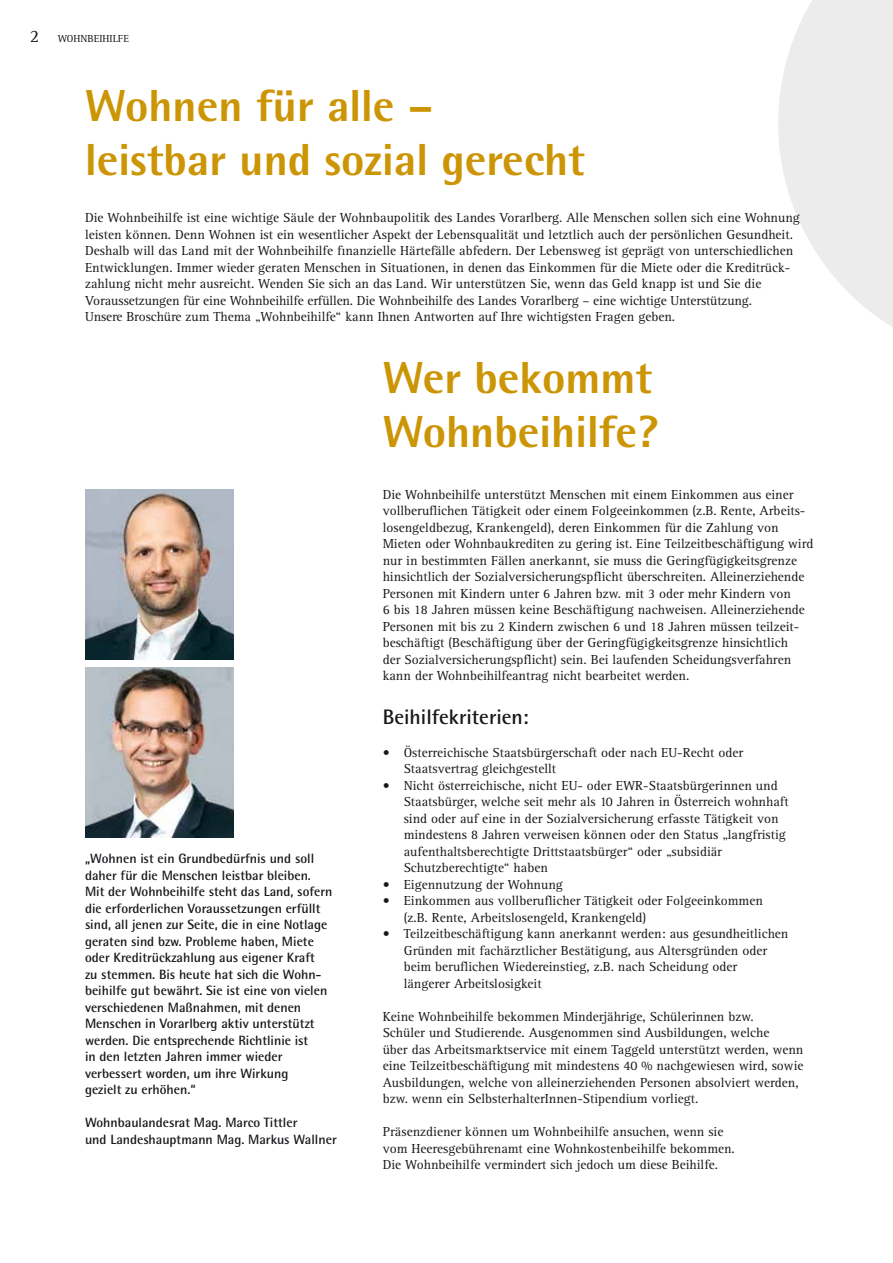
<style>
.page{position:relative;width:893px;height:1263px;background:#fff}
.page>*{position:absolute;margin:0;border:0;box-sizing:border-box;transform-origin:0 0}
.t1{font:800 45px/54px "Rotis Semi Sans";color:#cc9505}
.t2{font:700 21px "Rotis Semi Sans";color:#1a171c}
.t3{font:18px "AT Rotis Serif";color:#1a171c}
.t4{font:13.5px/16.5px "AT Rotis Serif";color:#1a171c}
.t5{font:700 13.5px/16.5px "Rotis Semi Sans";color:#1a171c}
.t6{font:10.5px "AT Rotis Serif";color:#1a171c}
</style>
<div class="page">
<svg style="left:778px;top:0;width:115px;height:327px"></svg>
<img style="left:85px;top:489px;width:149px;height:170px">
<img style="left:85px;top:668px;width:149px;height:170px">
<h3 class="t3" style="left:30px;top:26px;width:11px">2</h3>
<p class="t6" style="left:58px;top:33px;width:73px">WOHNBEIHILFE</p>
<h1 class="t1" style="left:85px;top:78px;width:501px">Wohnen für alle – leistbar und sozial gerecht</h1>
<p class="t4" style="left:85px;top:210px;width:716px">Die Wohnbeihilfe ist eine wichtige Säule der Wohnbaupolitik des Landes Vorarlberg. Alle Menschen sollen sich eine Wohnung leisten können. Denn Wohnen ist ein wesentlicher Aspekt der Lebensqualität und letztlich auch der persönlichen Gesundheit.<br>Deshalb will das Land mit der Wohnbeihilfe finanzielle Härtefälle abfedern. Der Lebensweg ist geprägt von unterschiedlichen Entwicklungen. Immer wieder geraten Menschen in Situationen, in denen das Einkommen für die Miete oder die Kreditrück&shy;zahlung nicht mehr ausreicht. Wenden Sie sich an das Land. Wir unterstützen Sie, wenn das Geld knapp ist und Sie die Voraussetzungen für eine Wohnbeihilfe erfüllen. Die Wohnbeihilfe des Landes Vorarlberg – eine wichtige Unterstützung.<br>Unsere Broschüre zum Thema „Wohnbeihilfe“ kann Ihnen Antworten auf Ihre wichtigsten Fragen geben.</p>
<p class="t5" style="left:85px;top:850px;width:249px">„Wohnen ist ein Grundbedürfnis und soll daher für die Menschen leistbar bleiben.<br>Mit der Wohnbeihilfe steht das Land, sofern die erforderlichen Voraussetzungen erfüllt sind, all jenen zur Seite, die in eine Notlage geraten sind bzw. Probleme haben, Miete oder Kreditrückzahlung aus eigener Kraft<br>zu stemmen. Bis heute hat sich die Wohn&shy;beihilfe gut bewährt. Sie ist eine von vielen verschiedenen Maßnahmen, mit denen Menschen in Vorarlberg aktiv unterstützt werden. Die entsprechende Richtlinie ist<br>in den letzten Jahren immer wieder verbessert worden, um ihre Wirkung<br>gezielt zu erhöhen.“</p>
<p class="t5" style="left:85px;top:1114px;width:253px">Wohnbaulandesrat Mag. Marco Tittler<br>und Landeshauptmann Mag. Markus Wallner</p>
<h1 class="t1" style="left:383px;top:350px;width:277px">Wer bekommt<br>Wohnbeihilfe?</h1>
<p class="t4" style="left:383px;top:486px;width:432px">Die Wohnbeihilfe unterstützt Menschen mit einem Einkommen aus einer vollberuflichen Tätigkeit oder einem Folgeeinkommen (z.B. Rente, Arbeits&shy;losengeldbezug, Krankengeld), deren Einkommen für die Zahlung von Mieten oder Wohnbaukrediten zu gering ist. Eine Teilzeitbeschäftigung wird nur in bestimmten Fällen anerkannt, sie muss die Geringfügigkeitsgrenze hinsichtlich der Sozialversicherungspflicht überschreiten. Alleinerziehende Personen mit Kindern unter 6 Jahren bzw. mit 3 oder mehr Kindern von<br>6 bis 18 Jahren müssen keine Beschäftigung nachweisen. Alleinerziehende Personen mit bis zu 2 Kindern zwischen 6 und 18 Jahren müssen teilzeit&shy;beschäftigt (Beschäftigung über der Geringfügigkeitsgrenze hinsichtlich<br>der Sozialversicherungspflicht) sein. Bei laufenden Scheidungsverfahren kann der Wohnbeihilfeantrag nicht bearbeitet werden.</p>
<h2 class="t2" style="left:383px;top:703px;width:148px">Beihilfekriterien:</h2>
<p class="t4" style="left:404px;top:744px;width:341px;text-indent:-21px">• Österreichische Staatsbürgerschaft oder nach EU-Recht oder<br>Staatsvertrag gleichgestellt</p>
<p class="t4" style="left:404px;top:777px;width:386px;text-indent:-21px">• Nicht österreichische, nicht EU- oder EWR-Staatsbürgerinnen und Staatsbürger, welche seit mehr als 10 Jahren in Österreich wohnhaft sind oder auf eine in der Sozialversicherung erfasste Tätigkeit von mindestens 8 Jahren verweisen können oder den Status „langfristig aufenthaltsberechtigte Drittstaatsbürger“ oder „subsidiär Schutzberechtigte“ haben</p>
<p class="t4" style="left:383px;top:876px;width:182px">• Eigennutzung der Wohnung</p>
<p class="t4" style="left:404px;top:893px;width:361px;text-indent:-21px">• Einkommen aus vollberuflicher Tätigkeit oder Folgeeinkommen (z.B. Rente, Arbeitslosengeld, Krankengeld)</p>
<p class="t4" style="left:404px;top:926px;width:386px;text-indent:-21px">• Teilzeitbeschäftigung kann anerkannt werden: aus gesundheitlichen Gründen mit fachärztlicher Bestätigung, aus Altersgründen oder beim beruflichen Wiedereinstieg, z.B. nach Scheidung oder<br>längerer Arbeitslosigkeit</p>
<p class="t4" style="left:383px;top:1008px;width:422px">Keine Wohnbeihilfe bekommen Minderjährige, Schülerinnen bzw.<br>Schüler und Studierende. Ausgenommen sind Ausbildungen, welche<br>über das Arbeitsmarktservice mit einem Taggeld unterstützt werden, wenn eine Teilzeitbeschäftigung mit mindestens 40 % nachgewiesen wird, sowie Ausbildungen, welche von alleinerziehenden Personen absolviert werden, bzw. wenn ein SelbsterhalterInnen-Stipendium vorliegt.</p>
<p class="t4" style="left:383px;top:1124px;width:354px">Präsenzdiener können um Wohnbeihilfe ansuchen, wenn sie vom Heeresgebührenamt eine Wohnkostenbeihilfe bekommen.<br>Die Wohnbeihilfe vermindert sich jedoch um diese Beihilfe.</p>
</div>
